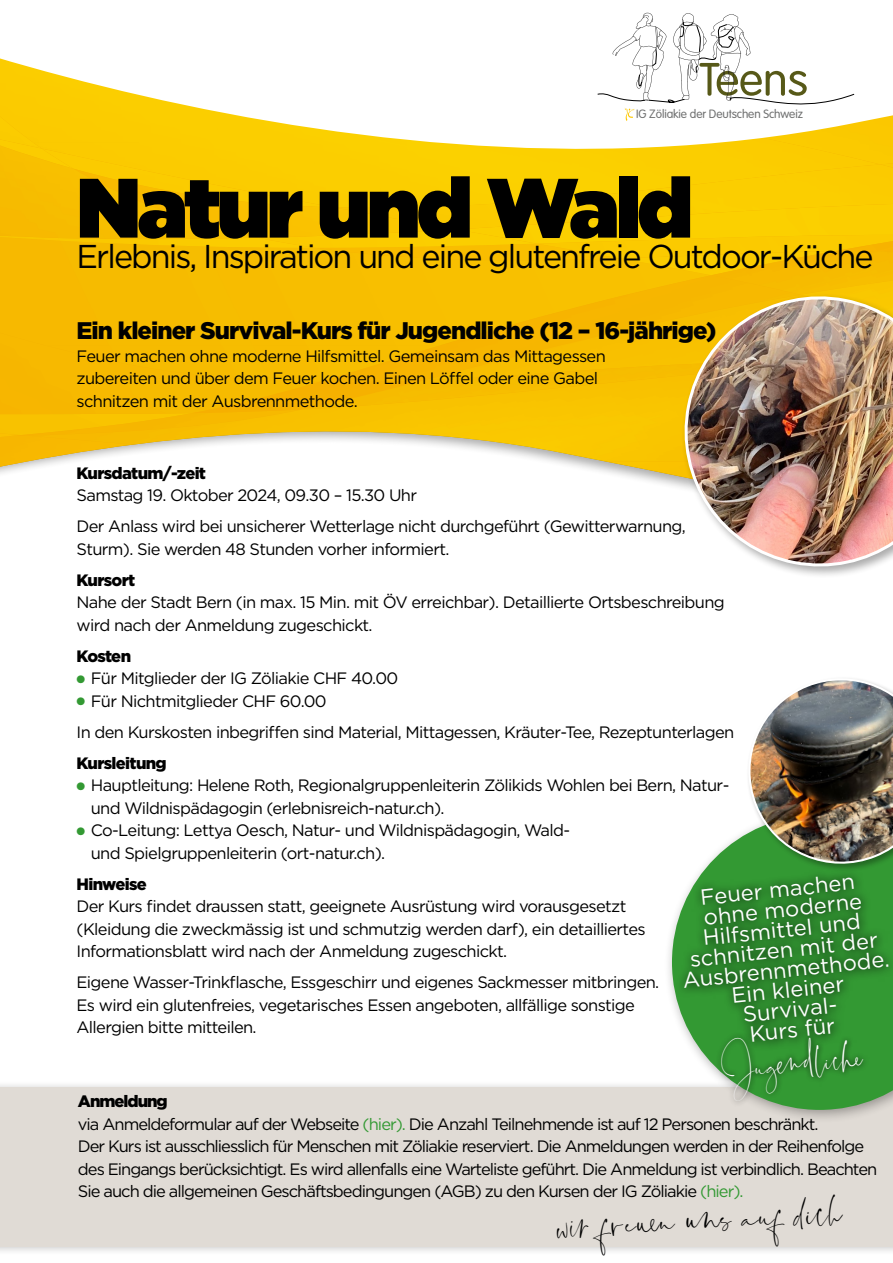
<style>
.page{position:relative;width:893px;height:1263px;background:#fff}
.page>*{position:absolute;margin:0;border:0;box-sizing:border-box;transform-origin:0 0}
.t1{font:900 84px "Gotham";letter-spacing:-.04em;color:#000}
.t2{font:41.55px "Santorini";color:#000}
.t3{font:33px "Gotham";letter-spacing:-.06em;color:#000}
.t4{font:31.2px "Santorini";color:#fff}
.t5{font:900 24px "Gotham";letter-spacing:-.04em;color:#000}
.t6{font:21.9px/20.1px "Gotham";color:#fff;text-align:center}
.t7{font:16.5px/22.5px "Gotham";letter-spacing:-.04em;color:#000}
.t8{font:16.5px/22.5px "Gotham";letter-spacing:-.06em;color:#000}
.t9{font:900 16.5px "Gotham";letter-spacing:-.04em;color:#000}
.t10{font:300 11.85px "VAG Rounded";letter-spacing:-.01em;color:#6f7070}
.s1{font-family:"Meta Pro";font-weight:300;font-size:10.5px;color:#393}
.s2{font-weight:900}
.s3{color:#393}
</style>
<div class="page">
<div style="left:0;top:248px;width:620px;height:61px;background:#f7bc00"></div>
<div style="left:0;top:309px;width:319px;height:7px;background:#f7bb00"></div>
<div style="left:319px;top:275px;width:392px;height:41px;background:#f8bf00"></div>
<img style="left:424px;top:295px;width:247px;height:21px">
<img style="left:316px;top:238px;width:221px;height:10px">
<img style="left:0;top:238px;width:316px;height:10px">
<img style="left:537px;top:244px;width:298px;height:14px">
<img style="left:620px;top:251px;width:91px;height:24px">
<img style="left:835px;top:244px;width:58px;height:7px">
<img style="left:711px;top:251px;width:182px;height:32px">
<img style="left:800px;top:280px;width:93px;height:3px">
<div style="left:456px;top:229px;width:437px;height:15px;background:#fbce00"></div>
<img style="left:258px;top:228px;width:198px;height:10px">
<div style="left:0;top:228px;width:258px;height:11px;background:#f7be00"></div>
<svg style="left:0;top:316px;width:671px;height:169px;fill:#f7be00"></svg>
<svg style="left:0;top:58px;width:893px;height:170px;fill:#fbce00"></svg>
<img style="left:671px;top:283px;width:222px;height:293px">
<div style="left:0;top:1080px;width:893px;height:176px;background:#000;opacity:.22"></div>
<div style="left:0;top:1087px;width:893px;height:160px;background:#e0dbd5"></div>
<svg style="left:597px;top:12px;width:257px;height:109px"></svg>
<div style="left:664px;top:806px;width:229px;height:318px;background:#000;opacity:.33"></div>
<svg style="left:672px;top:815px;width:221px;height:295px"></svg>
<img style="left:737px;top:679px;width:156px;height:190px">
<svg style="left:676px;top:869px;width:217px;height:183px;background:#338933"></svg>
<svg style="left:716px;top:1032px;width:153px;height:75px;background:#40953f"></svg>
<p class="t10" style="left:636px;top:107px;width:168px">IG Zöliakie der Deutschen Schweiz</p>
<h1 class="t1" style="left:77px;top:148px;width:618px">Natur und Wald</h1>
<h3 class="t3" style="left:77px;top:235px;width:799px">Erlebnis, Inspiration und eine glutenfreie Outdoor-Küche</h3>
<h3 class="t5" style="left:77px;top:314px;width:642px">Ein kleiner Survival-Kurs für Jugendliche (12 – 16-jährige)</h3>
<p class="t7" style="left:77px;top:344px;width:531px">Feuer machen ohne moderne Hilfsmittel. Gemeinsam das Mittagessen zubereiten und über dem Feuer kochen. Einen Löffel oder eine Gabel schnitzen mit der Ausbrennmethode.</p>
<p class="t9" style="left:77px;top:462px;width:131px">Kursdatum/-zeit</p>
<p class="t7" style="left:77px;top:480px;width:611px;line-height:31px">Samstag 19. Oktober 2024, 09.30 – 15.30 Uhr<br>Der Anlass wird bei unsicherer Wetterlage nicht durchgeführt (Gewitterwarnung,</p>
<p class="t7" style="left:77px;top:537px;width:374px">Sturm). Sie werden 48 Stunden vorher informiert.</p>
<p class="t9" style="left:77px;top:569px;width:60px">Kursort</p>
<p class="t7" style="left:77px;top:591px;width:650px">Nahe der Stadt Bern (in max. 15 Min. mit ÖV erreichbar). Detaillierte Ortsbeschreibung wird nach der Anmeldung zugeschickt.</p>
<p class="t9" style="left:77px;top:645px;width:56px">Kosten</p>
<p class="t7" style="left:77px;top:667px;width:323px"><span class="s1">●</span> Für Mitglieder der IG Zöliakie CHF 40.00</p>
<p class="t7" style="left:77px;top:685px;width:659px;line-height:31px"><span class="s1">●</span> Für Nichtmitglieder CHF 60.00<br>In den Kurskosten inbegriffen sind Material, Mittagessen, Kräuter-Tee, Rezeptunterlagen</p>
<p class="t9" style="left:77px;top:752px;width:92px">Kursleitung</p>
<p class="t7" style="left:91px;top:774px;width:640px;text-indent:-14px"><span class="s1">●</span> Hauptleitung: Helene Roth, Regionalgruppenleiterin Zölikids Wohlen bei Bern, Natur&shy;und Wildnispädagogin (erlebnisreich-natur.ch).</p>
<p class="t7" style="left:91px;top:819px;width:481px;text-indent:-14px"><span class="s1">●</span> Co-Leitung: Lettya Oesch, Natur- und Wildnispädagogin, Wald&shy;und Spielgruppenleiterin (ort-natur.ch).</p>
<p class="t9" style="left:77px;top:873px;width:72px">Hinweise</p>
<p class="t7" style="left:77px;top:895px;width:571px">Der Kurs findet draussen statt, geeignete Ausrüstung wird vorausgesetzt (Kleidung die zweckmässig ist und schmutzig werden darf), ein detailliertes<br>Informationsblatt wird nach der Anmeldung zugeschickt.</p>
<p class="t7" style="left:77px;top:971px;width:584px">Eigene Wasser-Trinkflasche, Essgeschirr und eigenes Sackmesser mitbringen.<br>Es wird ein glutenfreies, vegetarisches Essen angeboten, allfällige sonstige<br>Allergien bitte mitteilen.</p>
<h3 class="t6" style="left:673px;top:890px;width:209px;rotate:-6deg">Feuer machen ohne moderne<br>Hilfsmittel und schnitzen mit der<br>Ausbrennmethode.<br>Ein kleiner<br>Survival-<br>Kurs für</h3>
<h3 class="t4" style="left:719px;top:1054px;width:137px;rotate:-6deg">Jugend liche</h3>
<p class="t8" style="left:78px;top:1089px;width:801px"><span class="s2">Anmeldung<br></span>via Anmeldeformular auf der Webseite <span class="s3">(hier).</span> Die Anzahl Teilnehmende ist auf 12 Personen beschränkt.<br>Der Kurs ist ausschliesslich für Menschen mit Zöliakie reserviert. Die Anmeldungen werden in der Reihenfolge des Eingangs berücksichtigt. Es wird allenfalls eine Warteliste geführt. Die Anmeldung ist verbindlich. Beachten Sie auch die allgemeinen Geschäftsbedingungen (AGB) zu den Kursen der IG Zöliakie <span class="s3">(hier).</span></p>
<h2 class="t2" style="left:556px;top:1203px;width:292px;rotate:-3deg">wir freue n un s auf dich</h2>
</div>
